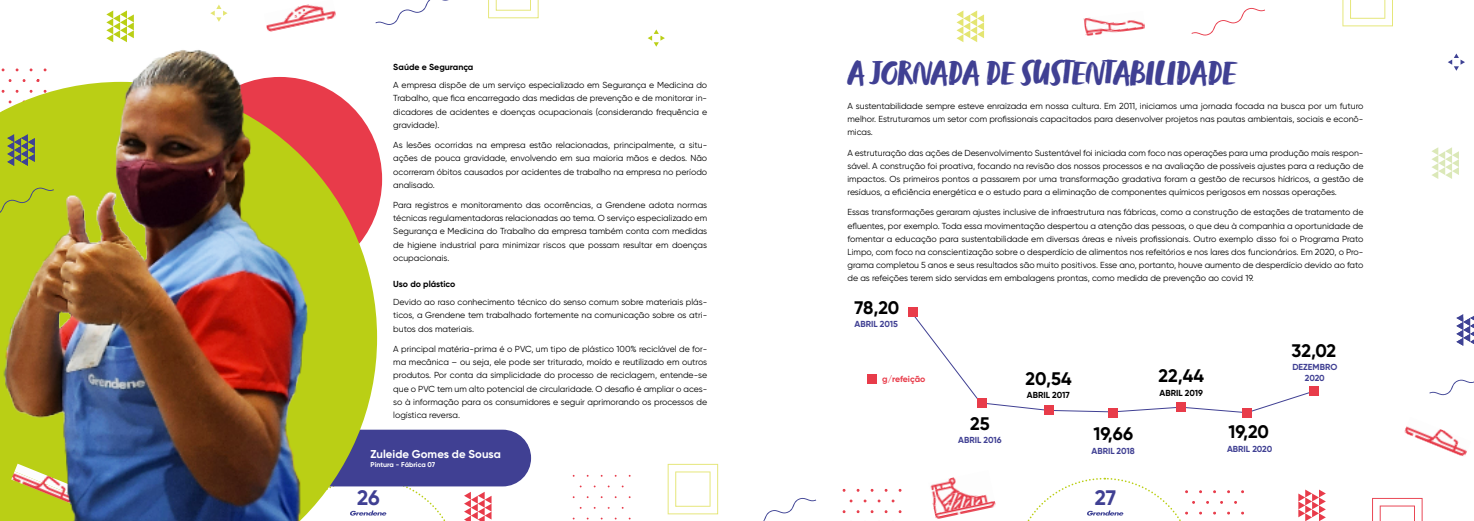
<style>
.page{position:relative;width:1474px;height:521px;background:#fff}
.page>*{position:absolute;margin:0;border:0;box-sizing:border-box;transform-origin:0 0}
.t1{font:35px "Zooja Pro";color:#404093}
.t2{font:700 21px "Gilroy";color:#404093}
.t3{font:700 18.2px "Gilroy";color:#000}
.t4{font:700 11.38px "Gilroy";color:#fff}
.t5{font:8.75px/13.1px "Gilroy";color:#000;text-align:justify}
.t6{font:700 8.75px/10.5px "Gilroy";color:#404093;text-align:center}
.t7{font:700 8.75px "Gilroy";color:#000}
.t8{font:700 8.75px "Gilroy";letter-spacing:-.01em;color:#e83c4a}
.t9{font:700 7px "Gilroy";color:#fff}
</style>
<div class="page">
<svg style="left:106px;top:10px;width:28px;height:15px"></svg>
<svg style="left:956px;top:10px;width:28px;height:32px"></svg>
<svg style="left:1431px;top:147px;width:27px;height:32px"></svg>
<svg style="left:1298px;top:489px;width:27px;height:32px"></svg>
<svg style="left:1456px;top:314px;width:17px;height:32px"></svg>
<svg style="left:667px;top:464px;width:51px;height:50px"></svg>
<svg style="left:488px;top:0;width:50px;height:18px"></svg>
<svg style="left:1342px;top:0;width:50px;height:26px"></svg>
<svg style="left:1372px;top:498px;width:50px;height:23px"></svg>
<svg style="left:763px;top:498px;width:53px;height:23px"></svg>
<svg style="left:375px;top:0;width:74px;height:25px"></svg>
<svg style="left:1191px;top:8px;width:74px;height:28px"></svg>
<svg style="left:1429px;top:379px;width:44px;height:16px"></svg>
<svg style="left:647px;top:29px;width:18px;height:18px"></svg>
<svg style="left:1448px;top:54px;width:16px;height:17px"></svg>
<svg style="left:210px;top:5px;width:17px;height:17px"></svg>
<img style="left:296px;top:4px;width:27px;height:4px">
<img style="left:287px;top:8px;width:49px;height:9px">
<img style="left:268px;top:17px;width:66px;height:8px">
<img style="left:930px;top:478px;width:26px;height:10px">
<img style="left:931px;top:485px;width:32px;height:20px">
<img style="left:933px;top:493px;width:55px;height:17px">
<img style="left:934px;top:501px;width:62px;height:18px">
<img style="left:1083px;top:17px;width:11px;height:3px">
<img style="left:1084px;top:19px;width:60px;height:10px">
<img style="left:1085px;top:26px;width:60px;height:10px">
<img style="left:1404px;top:426px;width:63px;height:30px">
<img style="left:1404px;top:432px;width:60px;height:24px">
<svg style="left:377px;top:486px;width:114px;height:35px"></svg>
<svg style="left:1027px;top:477px;width:216px;height:44px"></svg>
<div style="left:286px;top:430px;width:245px;height:56px;background:#404093;border-radius:28px"></div>
<svg style="left:338px;top:95px;width:39px;height:421px"></svg>
<svg style="left:911px;top:312px;width:398px;height:101px"></svg>
<div style="left:908px;top:307px;width:9px;height:9px;background:#e83c4a"></div>
<div style="left:867px;top:374px;width:9px;height:10px;background:#e83c4a"></div>
<div style="left:976px;top:398px;width:10px;height:10px;background:#e83c4a"></div>
<div style="left:1043px;top:406px;width:10px;height:9px;background:#e83c4a"></div>
<div style="left:1108px;top:408px;width:10px;height:9px;background:#e83c4a"></div>
<div style="left:1176px;top:402px;width:10px;height:10px;background:#e83c4a"></div>
<div style="left:1242px;top:408px;width:9px;height:9px;background:#e83c4a"></div>
<div style="left:1309px;top:386px;width:10px;height:10px;background:#e83c4a"></div>
<img style="left:0;top:25px;width:338px;height:496px">
<svg style="left:7px;top:134px;width:28px;height:32px"></svg>
<svg style="left:0;top:188px;width:54px;height:27px"></svg>
<p class="t7" style="left:393px;top:62px;width:82px">Saúde e Segurança</p>
<p class="t5" style="left:393px;top:79px;width:315px">A empresa dispõe de um serviço especializado em Segurança e Medicina do Trabalho, que fica encarregado das medidas de prevenção e de monitorar in&shy;dicadores de acidentes e doenças ocupacionais (considerando frequência e gravidade).</p>
<p class="t5" style="left:393px;top:138px;width:315px">As lesões ocorridas na empresa estão relacionadas, principalmente, a situ&shy;ações de pouca gravidade, envolvendo em sua maioria mãos e dedos. Não ocorreram óbitos causados por acidentes de trabalho na empresa no período analisado.</p>
<p class="t5" style="left:393px;top:198px;width:315px">Para registros e monitoramento das ocorrências, a Grendene adota normas técnicas regulamentadoras relacionadas ao tema. O serviço especializado em Segurança e Medicina do Trabalho da empresa também conta com medidas de higiene industrial para minimizar riscos que possam resultar em doenças ocupacionais.</p>
<p class="t5" style="left:393px;top:296px;width:315px">Devido ao raso conhecimento técnico do senso comum sobre materiais plás&shy;ticos, a Grendene tem trabalhado fortemente na comunicação sobre os atri&shy;butos dos materiais.</p>
<p class="t5" style="left:393px;top:342px;width:315px">A principal matéria-prima é o PVC, um tipo de plástico 100% reciclável de for&shy;ma mecânica – ou seja, ele pode ser triturado, moído e reutilizado em outros produtos. Por conta da simplicidade do processo de reciclagem, entende-se que o PVC tem um alto potencial de circularidade. O desafio é ampliar o aces&shy;so à informação para os consumidores e seguir aprimorando os processos de logística reversa.</p>
<p class="t7" style="left:393px;top:279px;width:64px">Uso do plástico</p>
<h3 class="t4" style="left:370px;top:447px;width:132px">Zuleide Gomes de Sousa</h3>
<p class="t9" style="left:370px;top:460px;width:66px">Pintura - Fábrica 07</p>
<h1 class="t1" style="left:847px;top:52px;width:389px">A JORNADA DE SUSTENTABILIDADE</h1>
<p class="t5" style="left:847px;top:99px;width:517px">A sustentabilidade sempre esteve enraizada em nossa cultura. Em 2011, iniciamos uma jornada focada na busca por um futuro melhor. Estruturamos um setor com profissionais capacitados para desenvolver projetos nas pautas ambientais, sociais e econô&shy;micas.</p>
<p class="t5" style="left:847px;top:146px;width:517px">A estruturação das ações de Desenvolvimento Sustentável foi iniciada com foco nas operações para uma produção mais respon&shy;sável. A construção foi proativa, focando na revisão dos nossos processos e na avaliação de possíveis ajustes para a redução de impactos. Os primeiros pontos a passarem por uma transformação gradativa foram a gestão de recursos hídricos, a gestão de resíduos, a eficiência energética e o estudo para a eliminação de componentes químicos perigosos em nossas operações.</p>
<p class="t5" style="left:847px;top:206px;width:517px">Essas transformações geraram ajustes inclusive de infraestrutura nas fábricas, como a construção de estações de tratamento de efluentes, por exemplo. Toda essa movimentação despertou a atenção das pessoas, o que deu à companhia a oportunidade de fomentar a educação para sustentabilidade em diversas áreas e níveis profissionais. Outro exemplo disso foi o Programa Prato Limpo, com foco na conscientização sobre o desperdício de alimentos nos refeitórios e nos lares dos funcionários. Em 2020, o Pro&shy;grama completou 5 anos e seus resultados são muito positivos. Esse ano, portanto, houve aumento de desperdício devido ao fato de as refeições terem sido servidas em embalagens prontas, como medida de prevenção ao covid 19.</p>
<h3 class="t3" style="left:854px;top:296px;width:46px">78,20</h3>
<p class="t6" style="left:854px;top:319px;width:45px">ABRIL 2015</p>
<p class="t8" style="left:882px;top:374px;width:45px">g/refeição</p>
<h3 class="t3" style="left:970px;top:412px;width:21px">25</h3>
<p class="t6" style="left:958px;top:435px;width:45px">ABRIL 2016</p>
<h3 class="t3" style="left:1025px;top:367px;width:47px">20,54</h3>
<p class="t7" style="left:1026px;top:389px;width:44px">ABRIL 2017</p>
<h3 class="t3" style="left:1093px;top:423px;width:41px">19,66</h3>
<p class="t6" style="left:1091px;top:445px;width:45px">ABRIL 2018</p>
<h3 class="t3" style="left:1158px;top:364px;width:47px">22,44</h3>
<p class="t7" style="left:1159px;top:387px;width:45px">ABRIL 2019</p>
<h3 class="t3" style="left:1228px;top:420px;width:42px">19,20</h3>
<p class="t6" style="left:1227px;top:443px;width:47px">ABRIL 2020</p>
<h3 class="t3" style="left:1291px;top:339px;width:46px">32,02</h3>
<p class="t6" style="left:1292px;top:362px;width:46px">DEZEMBRO<br>2020</p>
<h2 class="t2" style="left:357px;top:484px;width:24px">26</h2>
<h2 class="t2" style="left:1094px;top:484px;width:23px">27</h2>
</div>
